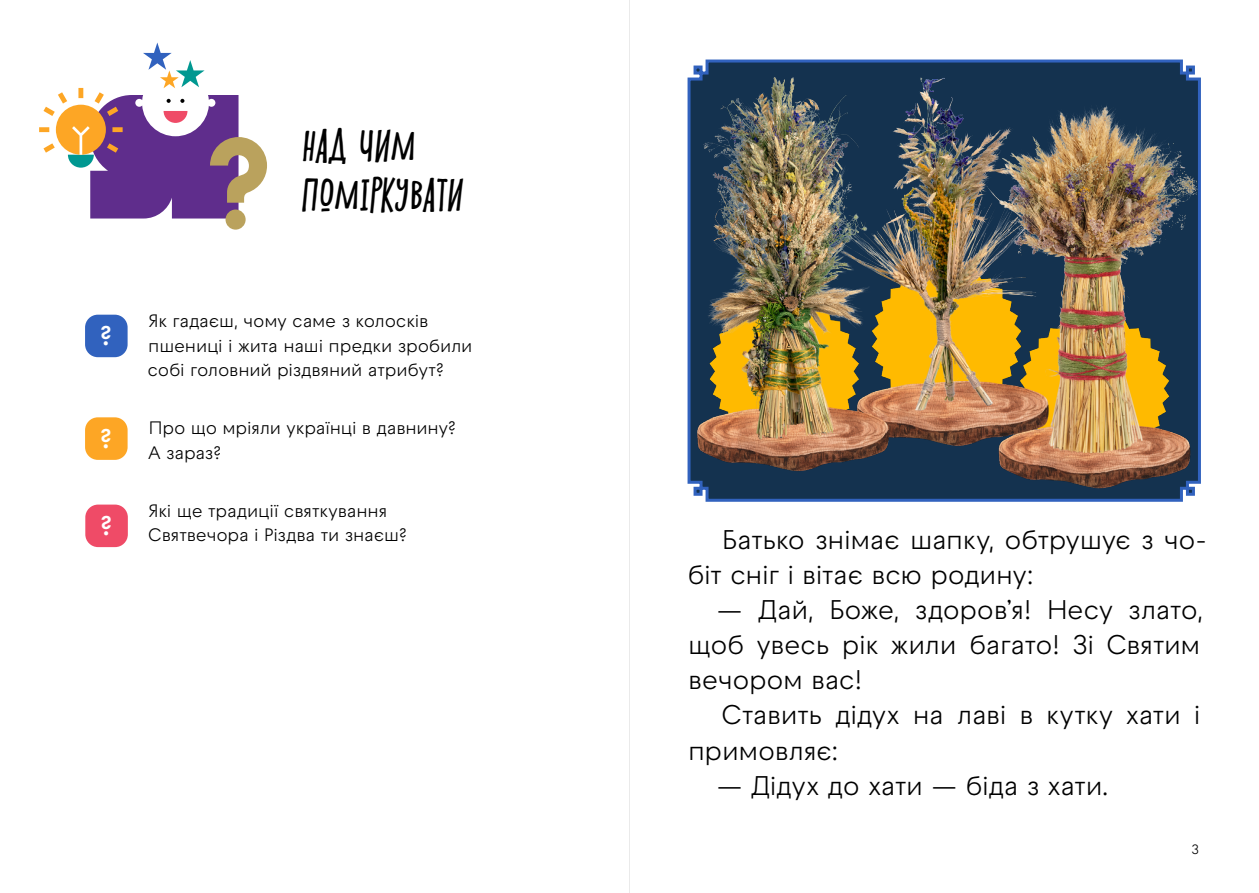
<style>
.page{position:relative;width:1259px;height:893px;background:#fff}
.page>*{position:absolute;margin:0;border:0;box-sizing:border-box;transform-origin:0 0}
.t1{font:italic 39px/48.8px "Shnobel";letter-spacing:-.025em;color:#000}
.t2{font:27px/35.1px "Raptor V3 Premium";letter-spacing:-.015em;color:#000}
.t3{font:600 27px "Raptor V3 Premium";color:#fff}
.t4{font:18px/24.3px "Raptor V3 Premium";letter-spacing:-.015em;color:#000}
.t5{font:13.5px "Raptor V3 Premium";color:#000}
</style>
<div class="page">
<div style="left:85px;top:315px;width:43px;height:42px;background:#3162be;border-radius:13px"></div>
<div style="left:85px;top:417px;width:43px;height:43px;background:#fda625;border-radius:13px"></div>
<div style="left:85px;top:505px;width:43px;height:42px;background:#ef4b67;border-radius:13px"></div>
<svg style="left:39px;top:43px;width:228px;height:187px"></svg>
<img style="left:687px;top:59px;width:514px;height:443px">
<hr style="left:629px;top:0;width:1px;height:893px;background:#000">
<h1 class="t1" style="left:302px;top:121px;width:163px">НАД ЧИМ<br>ПОМІРКУВАТИ</h1>
<p class="t3" style="left:100px;top:316px;width:14px">?</p>
<p class="t3" style="left:100px;top:419px;width:14px">?</p>
<p class="t3" style="left:100px;top:506px;width:14px">?</p>
<p class="t4" style="left:147px;top:309px;width:326px">Як гадаєш, чому саме з колосків пшениці і жита наші предки зробили собі головний різдвяний атрибут?</p>
<p class="t4" style="left:148px;top:416px;width:310px">Про що мріяли українці в давнину?<br>А зараз?</p>
<p class="t4" style="left:148px;top:498px;width:261px">Які ще традиції святкування<br>Святвечора і Різдва ти знаєш?</p>
<p class="t2" style="left:687px;top:522px;width:521px;text-indent:35px">Батько знімає шапку, обтрушує з чо&shy;біт сніг і вітає всю родину:</p>
<p class="t2" style="left:688px;top:592px;width:516px;text-align:justify;text-indent:28px">— Дай, Боже, здоров’я! Несу злато, щоб увесь рік жили багато! Зі Святим вечором вас!</p>
<p class="t2" style="left:688px;top:697px;width:514px;text-indent:33px">Ставить дідух на лаві в кутку хати і примовляє:</p>
<p class="t2" style="left:716px;top:768px;width:394px">— Дідух до хати — біда з хати.</p>
<p class="t5" style="left:1191px;top:839px;width:9px">3</p>
</div>
